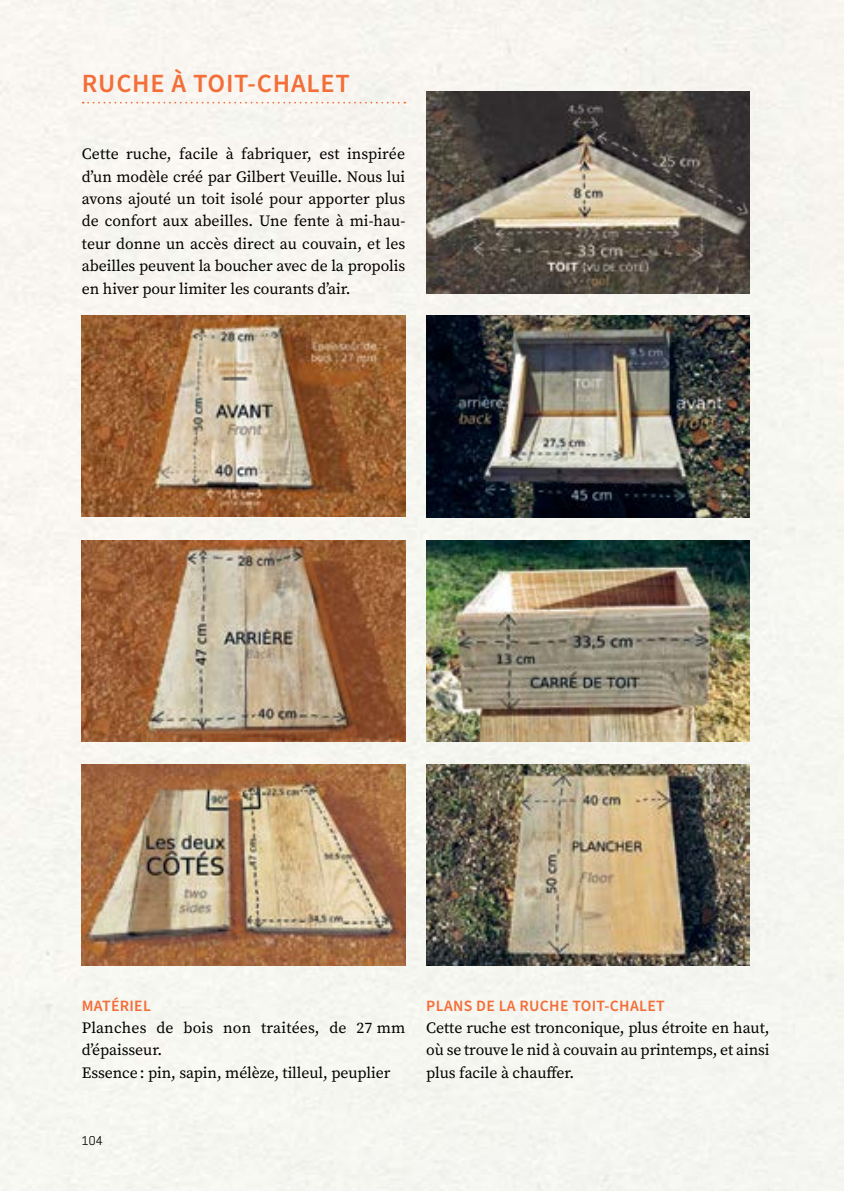
<style>
.page{position:relative;width:844px;height:1191px;background:#fff}
.page>*{position:absolute;margin:0;border:0;box-sizing:border-box;transform-origin:0 0}
.t1{font:600 26.25px "Source Sans Pro";letter-spacing:.03em;color:#f36e38}
.t2{font:15.75px/22.4px "Source Serif Pro";letter-spacing:-.005em;color:#000;text-align:justify}
.t3{font:600 15.75px "Source Sans Pro";letter-spacing:.02em;color:#f36e38}
.t4{font:11.38px "Cooper Hewitt";color:#000}
</style>
<div class="page">
<div style="left:0;top:0;width:843px;height:1191px;background:#f6f6f1"></div>
<svg style="left:83px;top:102px;width:322px;height:2px"></svg>
<img style="left:82px;top:764px;width:323px;height:201px">
<img style="left:426px;top:764px;width:323px;height:201px">
<img style="left:82px;top:540px;width:323px;height:201px">
<img style="left:82px;top:316px;width:323px;height:201px">
<img style="left:426px;top:92px;width:323px;height:201px">
<img style="left:426px;top:540px;width:323px;height:201px">
<img style="left:426px;top:316px;width:323px;height:201px">
<h1 class="t1" style="left:82px;top:66px;width:269px">RUCHE À TOIT-CHALET</h1>
<p class="t2" style="left:82px;top:143px;width:325px">Cette ruche, facile à fabriquer, est inspirée d’un modèle créé par Gilbert Veuille. Nous lui avons ajouté un toit isolé pour apporter plus de confort aux abeilles. Une fente à mi-hau&shy;teur donne un accès direct au couvain, et les abeilles peuvent la boucher avec de la propolis en hiver pour limiter les courants d’air.</p>
<p class="t3" style="left:82px;top:994px;width:71px">MATÉRIEL</p>
<p class="t2" style="left:82px;top:1016px;width:325px;text-align:left">Planches de bois non traitées, de 27 mm d’épaisseur.<br>Essence: pin, sapin, mélèze, tilleul, peuplier</p>
<p class="t4" style="left:82px;top:1134px;width:22px">104</p>
<p class="t3" style="left:426px;top:994px;width:240px">PLANS DE LA RUCHE TOIT-CHALET</p>
<p class="t2" style="left:426px;top:1016px;width:345px">Cette ruche est tronconique, plus étroite en haut, où se trouve le nid à couvain au printemps, et ainsi plus facile à chauffer.</p>
</div>
